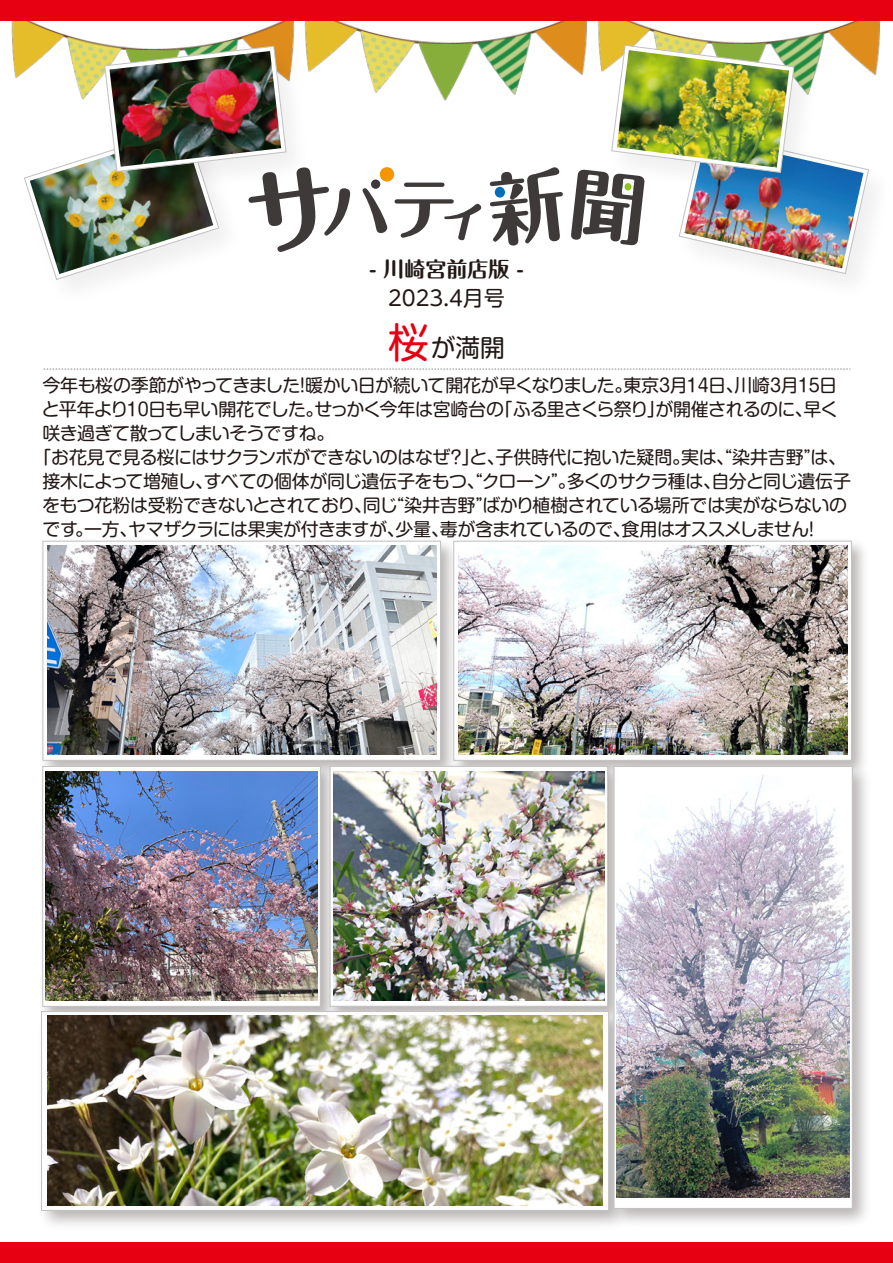
<style>
.page{position:relative;width:893px;height:1263px;background:#fff}
.page>*{position:absolute;margin:0;border:0;box-sizing:border-box;transform-origin:0 0}
.t1{font:24.75px "P Shin M Go Pr 6 N";color:#221815}
.t2{font:21px "UD Shin M Go Pr 6 N";color:#221815}
.t3{font:700 21px "P Maru Fo Pro N";color:#221815}
.t4{font:18px "P Shin M Go Pr 6 N";letter-spacing:-.03em;color:#221815}
.s1{font-size:41.25px;color:#e60012}
</style>
<div class="page">
<img style="left:0;top:20px;width:271px;height:59px">
<img style="left:626px;top:20px;width:267px;height:56px">
<img style="left:271px;top:20px;width:355px;height:209px">
<svg style="left:395px;top:183px;width:87px;height:58px"></svg>
<div style="left:380px;top:167px;width:14px;height:15px;background:#f39700;border-radius:50%"></div>
<svg style="left:490px;top:167px;width:73px;height:79px"></svg>
<div style="left:494px;top:187px;width:11px;height:11px;background:#036eb8;border-radius:50%"></div>
<img style="left:92px;top:36px;width:228px;height:9px">
<svg style="left:23px;top:45px;width:364px;height:235px"></svg>
<img style="left:109px;top:51px;width:172px;height:116px">
<img style="left:599px;top:35px;width:228px;height:10px">
<img style="left:570px;top:45px;width:299px;height:229px">
<img style="left:617px;top:50px;width:172px;height:118px">
<div style="left:0;top:0;width:893px;height:20px;background:#e60012"></div>
<div style="left:0;top:1242px;width:893px;height:21px;background:#e60012"></div>
<svg style="left:44px;top:369px;width:806px;height:1px"></svg>
<div style="left:43px;top:541px;width:398px;height:219px;border:1px solid #c2c1c1"></div>
<img style="left:47px;top:545px;width:389px;height:210px">
<img style="left:446px;top:540px;width:418px;height:219px">
<div style="left:454px;top:541px;width:397px;height:219px;background:#fff"></div>
<div style="left:454px;top:541px;width:397px;height:219px;border:1px solid #c2c1c1"></div>
<img style="left:458px;top:545px;width:389px;height:210px">
<img style="left:41px;top:759px;width:282px;height:243px">
<svg style="left:45px;top:768px;width:273px;height:234px"></svg>
<div style="left:43px;top:766px;width:277px;height:240px;border:1px solid #c2c1c1"></div>
<img style="left:46px;top:771px;width:271px;height:229px">
<img style="left:323px;top:759px;width:282px;height:243px">
<svg style="left:332px;top:768px;width:273px;height:234px"></svg>
<img style="left:333px;top:771px;width:272px;height:229px">
<div style="left:41px;top:1011px;width:568px;height:199px;border:1px solid #c2c1c1"></div>
<img style="left:48px;top:1015px;width:554px;height:190px">
<img style="left:605px;top:757px;width:262px;height:471px">
<div style="left:614px;top:766px;width:238px;height:442px;background:#fff"></div>
<div style="left:614px;top:766px;width:238px;height:442px;border:1px solid #c2c1c1"></div>
<img style="left:617px;top:775px;width:233px;height:422px">
<p class="t3" style="left:369px;top:252px;width:156px">- 川崎宮前店版 -</p>
<p class="t2" style="left:388px;top:280px;width:118px">2023.4月号</p>
<h1 class="t1" style="left:388px;top:328px;width:118px"><span class="s1">桜</span>が満開</h1>
<p class="t4" style="left:42px;top:370px;width:796px">今年も桜の季節がやってきました！暖かい日が続いて開花が早くなりました。東京3月14日、川崎3月15日</p>
<p class="t4" style="left:42px;top:394px;width:798px">と平年より10日も早い開花でした。せっかく今年は宮崎台の「ふる里さくら祭り」が開催されるのに、早く</p>
<p class="t4" style="left:42px;top:418px;width:293px">咲き過ぎて散ってしまいそうですね。</p>
<p class="t4" style="left:33px;top:442px;width:814px">「お花見で見る桜にはサクランボができないのはなぜ？」と、子供時代に抱いた疑問。実は、“染井吉野”は、</p>
<p class="t4" style="left:42px;top:466px;width:810px">接木によって増殖し、すべての個体が同じ遺伝子をもつ、“クローン”。多くのサクラ種は、自分と同じ遺伝子</p>
<p class="t4" style="left:42px;top:490px;width:807px">をもつ花粉は受粉できないとされており、同じ“染井吉野”ばかり植樹されている場所では実がならないの</p>
<p class="t4" style="left:42px;top:514px;width:780px">です。一方、ヤマザクラには果実が付きますが、少量、毒が含まれているので、食用はオススメしません！</p>
</div>
